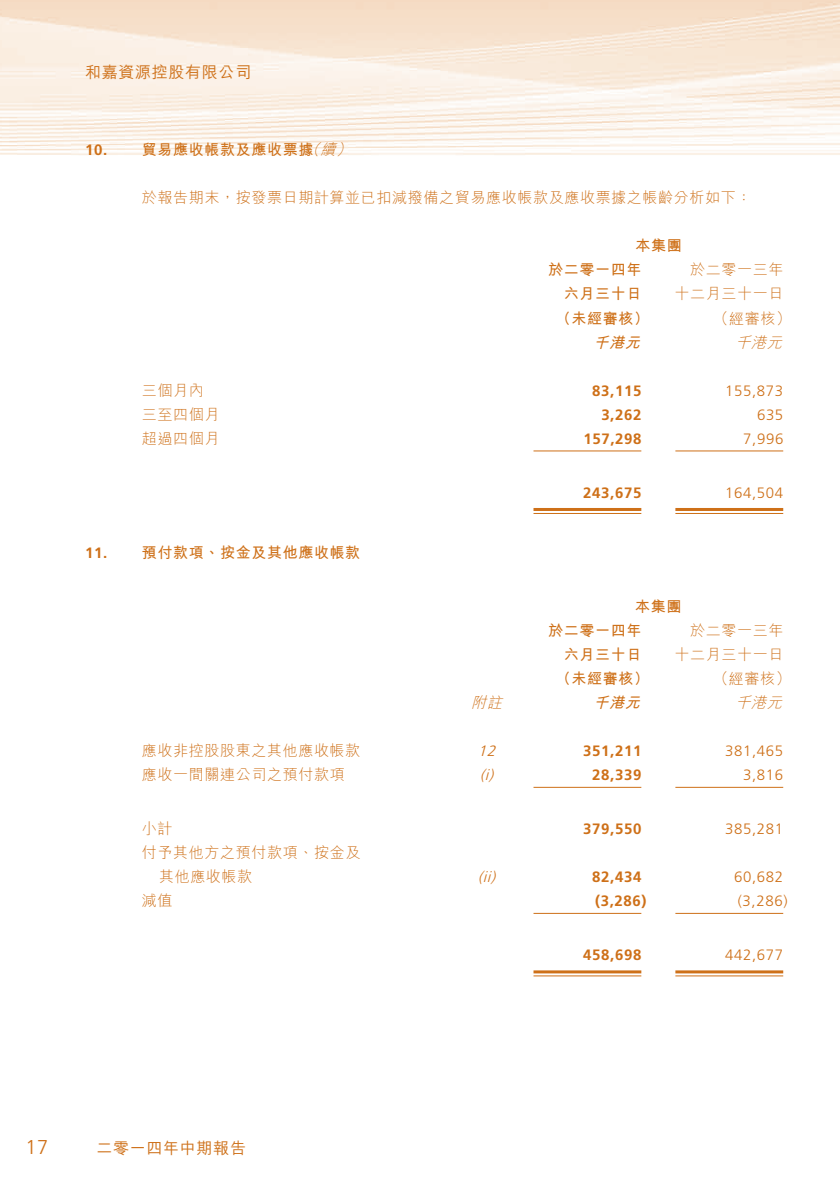
<style>
.page{position:relative;width:840px;height:1191px;background:#fff}
.page>*{position:absolute;margin:0;border:0;box-sizing:border-box;transform-origin:0 0}
.t1{font:300 20px "Frutiger";color:#ce7018}
.t2{font:500 16px "M Hei HK";letter-spacing:.04em;color:#ce7018}
.t3{font:300 15px/24px "M Hei HK";letter-spacing:.04em;color:#ce7018}
.t4{font:700 15px "Frutiger";letter-spacing:.04em;color:#ce7018}
.t5{font:700 15px "M Hei HK";letter-spacing:.04em;color:#ce7018}
.t6{font:300 15px "Frutiger";letter-spacing:.04em;color:#ce7018}
.t7{font:italic 300 15px "M Hei HK";color:#ce7018}
.t8{font:italic 300 15px "Frutiger";color:#ce7018}
.t9{font:italic 700 15px "M Hei HK";color:#ce7018}
</style>
<div class="page">
<img style="left:0;top:0;width:839px;height:977px">
<hr style="left:533px;top:450px;width:108px;height:1px;background:#ce7018">
<hr style="left:675px;top:450px;width:107px;height:1px;background:#ce7018">
<hr style="left:533px;top:508px;width:108px;height:3px;background:#ce7018">
<hr style="left:533px;top:513px;width:108px;height:1px;background:#ce7018">
<hr style="left:675px;top:508px;width:107px;height:3px;background:#ce7018">
<hr style="left:675px;top:513px;width:107px;height:1px;background:#ce7018">
<hr style="left:533px;top:787px;width:108px;height:1px;background:#ce7018">
<hr style="left:675px;top:787px;width:107px;height:1px;background:#ce7018">
<hr style="left:533px;top:913px;width:108px;height:1px;background:#ce7018">
<hr style="left:675px;top:913px;width:107px;height:1px;background:#ce7018">
<hr style="left:533px;top:970px;width:108px;height:3px;background:#ce7018">
<hr style="left:533px;top:975px;width:108px;height:1px;background:#ce7018">
<hr style="left:675px;top:970px;width:107px;height:3px;background:#ce7018">
<hr style="left:675px;top:975px;width:107px;height:1px;background:#ce7018">
<p class="t2" style="left:85px;top:60px;width:168px">和嘉資源控股有限公司</p>
<p class="t4" style="left:85px;top:141px;width:24px">10.</p>
<p class="t4" style="left:85px;top:544px;width:24px">11.</p>
<p class="t7" style="left:320px;top:139px;width:22px">續</p>
<p class="t7" style="left:305px;top:139px;width:22px">（</p>
<p class="t7" style="left:336px;top:139px;width:22px">(</p>
<p class="t5" style="left:142px;top:139px;width:173px">貿易應收帳款及應收票據</p>
<p class="t3" style="left:142px;top:185px;width:610px">於報告期末，按發票日期計算並已扣減撥備之貿易應收帳款及應收票據之帳齡分析如下：</p>
<p class="t5" style="left:635px;top:235px;width:48px">本集團</p>
<p class="t5" style="left:548px;top:259px;width:95px">於二零一四年</p>
<p class="t5" style="left:563px;top:283px;width:79px">六月三十日</p>
<p class="t3" style="left:689px;top:257px;width:95px">於二零一三年</p>
<p class="t3" style="left:674px;top:281px;width:110px">十二月三十一日</p>
<p class="t3" style="left:713px;top:305px;width:79px">（經審核(</p>
<p class="t5" style="left:555px;top:307px;width:95px">（未經審核）</p>
<p class="t9" style="left:593px;top:331px;width:53px">千港元</p>
<p class="t7" style="left:735px;top:331px;width:53px">千港元</p>
<p class="t3" style="left:142px;top:377px;width:63px">三個月內</p>
<p class="t4" style="left:592px;top:381px;width:51px">83,115</p>
<p class="t6" style="left:724px;top:382px;width:59px">155,873</p>
<p class="t3" style="left:142px;top:401px;width:79px">三至四個月</p>
<p class="t4" style="left:601px;top:405px;width:42px">3,262</p>
<p class="t6" style="left:756px;top:406px;width:28px">635</p>
<p class="t3" style="left:142px;top:425px;width:79px">超過四個月</p>
<p class="t4" style="left:583px;top:429px;width:59px">157,298</p>
<p class="t6" style="left:742px;top:430px;width:42px">7,996</p>
<p class="t4" style="left:583px;top:483px;width:59px">243,675</p>
<p class="t6" style="left:724px;top:484px;width:59px">164,504</p>
<p class="t5" style="left:142px;top:542px;width:220px">預付款項、按金及其他應收帳款</p>
<p class="t5" style="left:635px;top:595px;width:48px">本集團</p>
<p class="t5" style="left:548px;top:619px;width:95px">於二零一四年</p>
<p class="t5" style="left:563px;top:643px;width:79px">六月三十日</p>
<p class="t3" style="left:689px;top:618px;width:95px">於二零一三年</p>
<p class="t3" style="left:674px;top:642px;width:110px">十二月三十一日</p>
<p class="t3" style="left:713px;top:666px;width:79px">（經審核(</p>
<p class="t5" style="left:555px;top:667px;width:95px">（未經審核）</p>
<p class="t7" style="left:471px;top:692px;width:37px">附註</p>
<p class="t9" style="left:593px;top:691px;width:53px">千港元</p>
<p class="t7" style="left:735px;top:692px;width:53px">千港元</p>
<p class="t3" style="left:142px;top:738px;width:220px">應收非控股股東之其他應收帳款</p>
<p class="t8" style="left:477px;top:742px;width:23px">12</p>
<p class="t4" style="left:583px;top:742px;width:59px">351,211</p>
<p class="t6" style="left:724px;top:742px;width:59px">381,465</p>
<p class="t3" style="left:142px;top:762px;width:204px">應收一間關連公司之預付款項</p>
<p class="t8" style="left:480px;top:766px;width:19px">(i(</p>
<p class="t4" style="left:592px;top:766px;width:51px">28,339</p>
<p class="t6" style="left:742px;top:766px;width:42px">3,816</p>
<p class="t3" style="left:142px;top:816px;width:220px">小計<br>付予其他方之預付款項、按金及</p>
<p class="t4" style="left:583px;top:820px;width:59px">379,550</p>
<p class="t6" style="left:724px;top:820px;width:59px">385,281</p>
<p class="t3" style="left:159px;top:864px;width:95px">其他應收帳款</p>
<p class="t8" style="left:478px;top:868px;width:23px">(i i(</p>
<p class="t4" style="left:592px;top:868px;width:51px">82,434</p>
<p class="t6" style="left:733px;top:868px;width:51px">60,682</p>
<p class="t3" style="left:142px;top:888px;width:32px">減值</p>
<p class="t4" style="left:594px;top:892px;width:53px">)3,286(</p>
<p class="t6" style="left:737px;top:892px;width:51px">)3,286(</p>
<p class="t4" style="left:583px;top:946px;width:59px">458,698</p>
<p class="t6" style="left:724px;top:946px;width:59px">442,677</p>
<h1 class="t1" style="left:25px;top:1135px;width:25px">17</h1>
<p class="t2" style="left:96px;top:1136px;width:151px">二零一四年中期報告</p>
</div>
